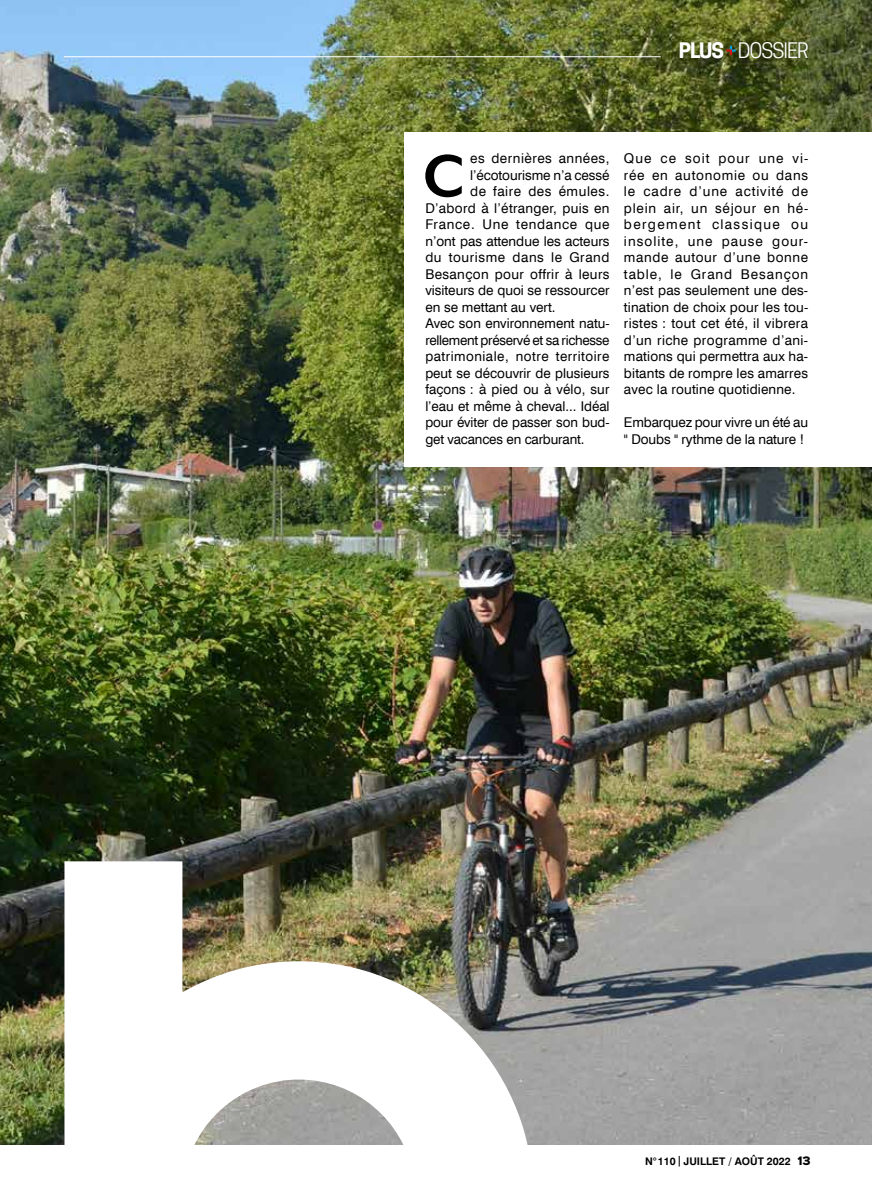
<style>
.page{position:relative;width:872px;height:1191px;background:#fff}
.page>*{position:absolute;margin:0;border:0;box-sizing:border-box;transform-origin:0 0}
.t1{font:700 68.55px "Mr Eaves San OT";color:#000}
.t2{font:20.1px "Cooper Hewitt";letter-spacing:-.05em;color:#fff}
.t3{font:13.5px/16.5px "Swiss 721 BT";color:#000;text-align:justify}
.t4{font:13.5px "Swiss 721 BT";letter-spacing:.035em;color:#000}
.t5{font:13.5px "Swiss 721 BT";letter-spacing:-.02em;color:#000}
.t6{font:13.5px "Swiss 721 BT";letter-spacing:.025em;color:#000}
.t7{font:13.5px "Swiss 721 BT";letter-spacing:.03em;color:#000}
.t8{font:13.5px "Swiss 721 BT";letter-spacing:.05em;color:#000}
.t9{font:13.5px "Swiss 721 BT";letter-spacing:.045em;color:#000}
.t10{font:13.5px "Swiss 721 BT";letter-spacing:.04em;color:#000}
.t11{font:700 10.5px "Swiss 721 BT";color:#000}
.s1{font-weight:700}
.s2{font-family:"Sinkin Sans 800";font-weight:900}
</style>
<div class="page">
<img style="left:0;top:0;width:872px;height:1144px">
<svg style="left:726px;top:46px;width:9px;height:9px"></svg>
<hr style="left:64px;top:56px;width:596px;height:1px;background:#fff">
<div style="left:404px;top:132px;width:468px;height:334px;background:#fff"></div>
<img style="left:64px;top:861px;width:468px;height:284px">
<h2 class="t2" style="left:679px;top:39px;width:131px"><span class="s1">PLUS</span> DOSSIER</h2>
<h1 class="t1" style="left:423px;top:137px;width:43px">C</h1>
<p class="t4" style="left:470px;top:150px;width:141px">es dernières années,</p>
<p class="t3" style="left:470px;top:167px;width:141px">l’écotourisme n’a cessé</p>
<p class="t10" style="left:470px;top:183px;width:141px">de faire des émules.</p>
<p class="t6" style="left:425px;top:200px;width:186px">D’abord à l’étranger, puis en</p>
<p class="t8" style="left:425px;top:216px;width:186px">France. Une tendance que</p>
<p class="t3" style="left:425px;top:233px;width:186px">n’ont pas attendue les acteurs</p>
<p class="t9" style="left:425px;top:249px;width:186px">du tourisme dans le Grand</p>
<p class="t7" style="left:425px;top:266px;width:186px">Besançon pour offrir à leurs</p>
<p class="t3" style="left:425px;top:282px;width:186px">visiteurs de quoi se ressourcer</p>
<p class="t3" style="left:425px;top:299px;width:132px">en se mettant au vert.</p>
<p class="t3" style="left:425px;top:315px;width:186px">Avec son environnement natu-</p>
<p class="t5" style="left:425px;top:332px;width:186px">rellement préservé et sa richesse</p>
<p class="t4" style="left:425px;top:348px;width:186px">patrimoniale, notre territoire</p>
<p class="t3" style="left:425px;top:365px;width:186px">peut se découvrir de plusieurs</p>
<p class="t3" style="left:425px;top:381px;width:186px">façons : à pied ou à vélo, sur</p>
<p class="t3" style="left:425px;top:398px;width:186px">l’eau et même à cheval... Idéal</p>
<p class="t3" style="left:425px;top:414px;width:186px">pour éviter de passer son bud-</p>
<p class="t3" style="left:425px;top:431px;width:161px">get vacances en carburant.</p>
<p class="t3" style="left:624px;top:150px;width:186px">Que ce soit pour une vi&shy;rée en autonomie ou dans le cadre d’une activité de plein air, un séjour en hé&shy;bergement classique ou insolite, une pause gour&shy;mande autour d’une bonne table, le Grand Besançon n’est pas seulement une des&shy;tination de choix pour les tou&shy;ristes : tout cet été, il vibrera d’un riche programme d’ani&shy;mations qui permettra aux ha&shy;bitants de rompre les amarres avec la routine quotidienne.</p>
<p class="t3" style="left:624px;top:414px;width:186px">Embarquez pour vivre un été au " Doubs " rythme de la nature !</p>
<p class="t11" style="left:645px;top:1155px;width:167px">N°110|JUILLET / AOÛT 2022 <span class="s2">13</span></p>
</div>
